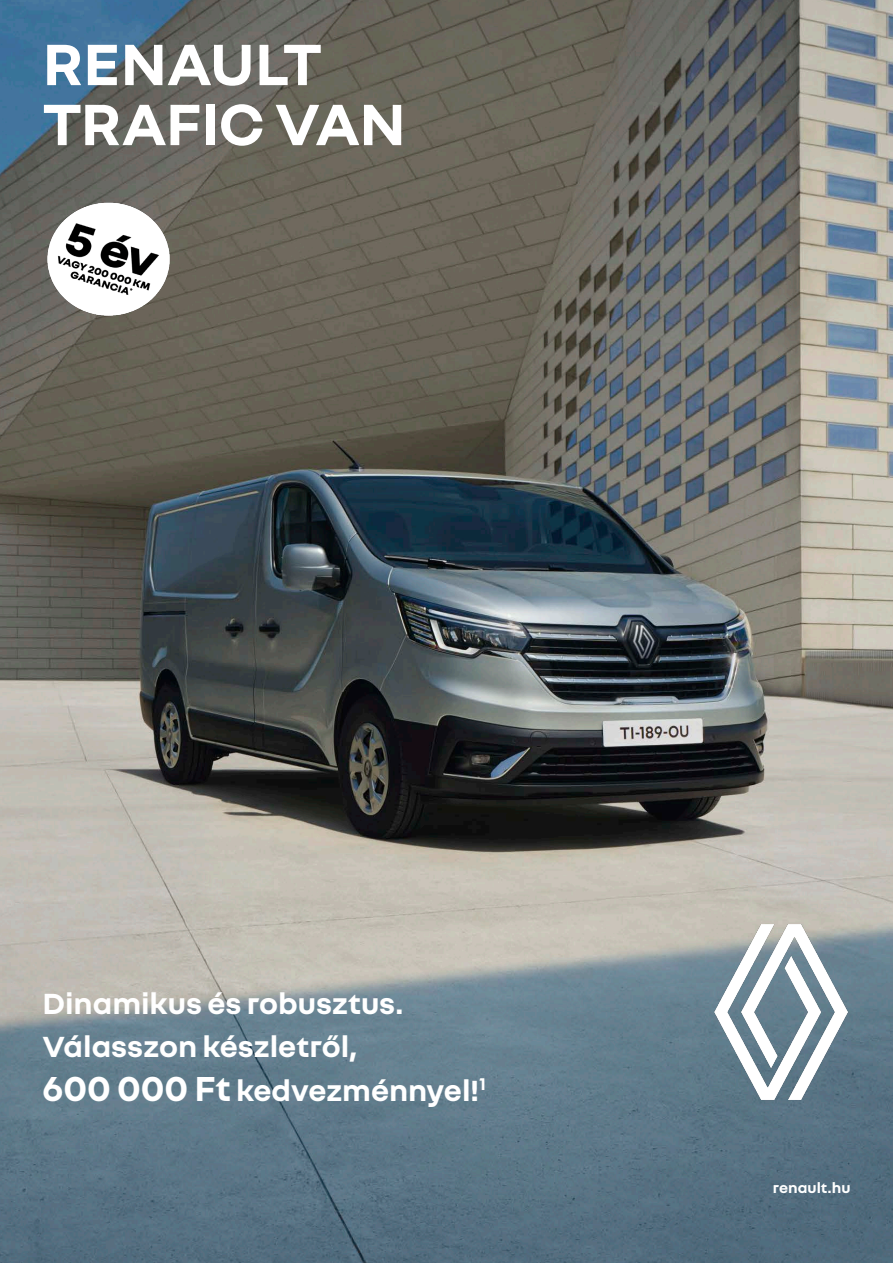
<style>
.page{position:relative;width:893px;height:1263px;background:#fff}
.page>*{position:absolute;margin:0;border:0;box-sizing:border-box;transform-origin:0 0}
.t1{font:700 63px "Nouvel R";letter-spacing:-.01em;color:#fff}
.t2{font:700 31.5px "Nouvel R";color:#fff}
.povinne_ruceni{font:700 15.75px "Nouvel R";color:#fff}
.s1{font-size:37.5px}
</style>
<div class="page">
<img style="left:0;top:0;width:893px;height:1263px">
<img style="left:703px;top:925px;width:147px;height:177px">
<img style="left:35px;top:192px;width:147px;height:134px">
<p class="t1" style="left:43px;top:23px;width:281px">RENAULT</p>
<p class="t1" style="left:43px;top:83px;width:365px">TRAFIC VAN</p>
<p class="t2" style="left:43px;top:983px;width:363px">Dinamikus és robusztus.</p>
<p class="t2" style="left:43px;top:1026px;width:317px">Válasszon készletről,</p>
<p class="t2" style="left:43px;top:1070px;width:445px"><span class="s1">600 000 Ft</span> kedvezménnyel!<sup>1</sup></p>
<p class="povinne_ruceni" style="left:773px;top:1178px;width:79px">renault.hu</p>
</div>
